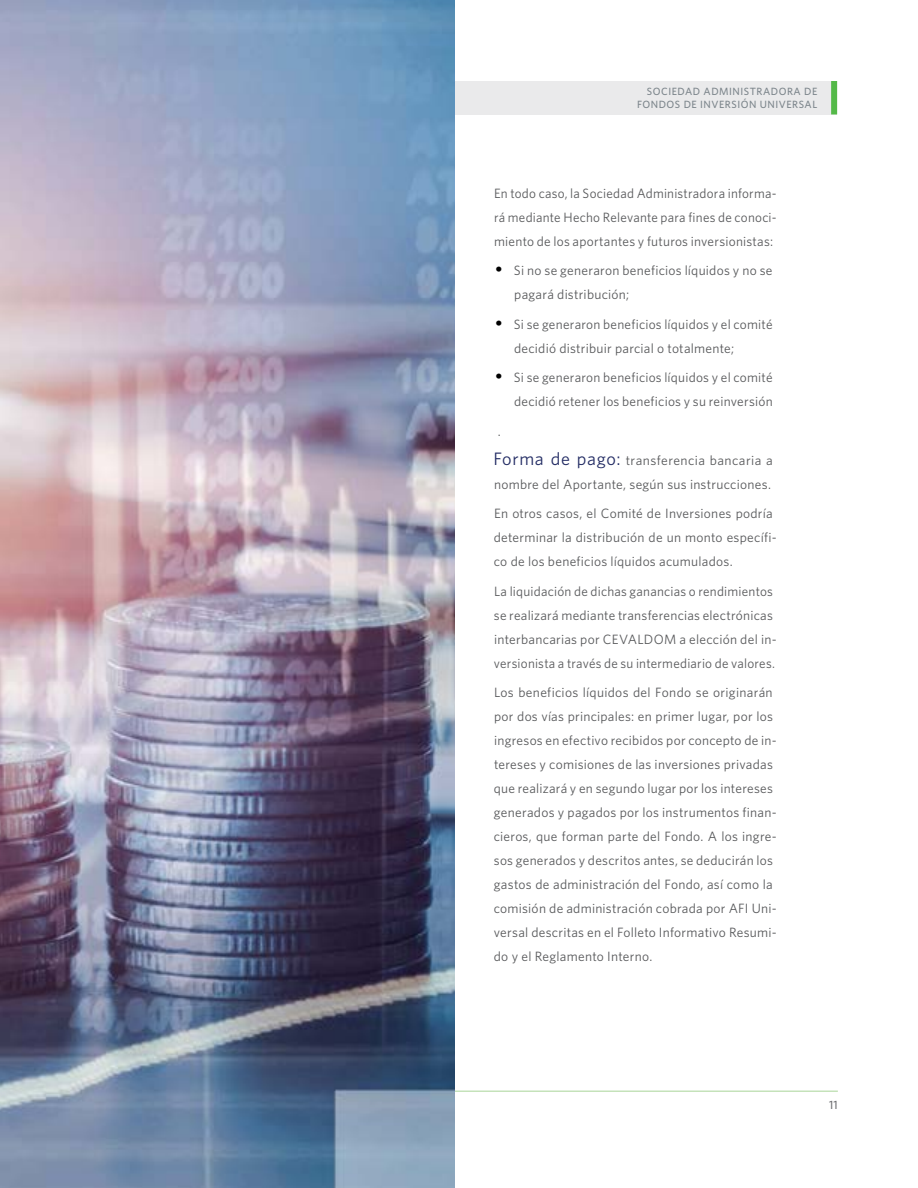
<style>
.page{position:relative;width:918px;height:1188px;background:#fff}
.page>*{position:absolute;margin:0;border:0;box-sizing:border-box;transform-origin:0 0}
.t1{font:13.5px/24px "Whitney";letter-spacing:.02em;color:#58595b}
.t2{font:500 12px "Whitney";color:#6d6e71}
.t3{font:500 10.5px/12.6px "Whitney";letter-spacing:.05em;color:#7d868c;text-align:right}
.s1{font-family:"Times";font-size:18px;color:#000}
.s2{font-size:18px;color:#232c64}
</style>
<div class="page">
<div style="left:0;top:81px;width:837px;height:33px;background:#eaeaeb"></div>
<hr style="left:108px;top:1090px;width:730px;height:2px;background:#acd69c">
<div style="left:831px;top:81px;width:6px;height:33px;background:#54b948"></div>
<img style="left:0;top:0;width:455px;height:1188px">
<p class="t3" style="left:637px;top:85px;width:182px">SOCIEDAD ADMINISTRADORA DE<br>FONDOS DE INVERSIÓN UNIVERSAL</p>
<p class="t1" style="left:494px;top:181px;width:284px;text-align:justify">En todo caso, la Sociedad Administradora informa&shy;rá mediante Hecho Relevante para fines de conoci&shy;miento de los aportantes y futuros inversionistas:</p>
<p class="t1" style="left:514px;top:258px;width:260px;text-indent:-18px"><span class="s1">•</span> Si no se generaron beneficios líquidos y no se pagará distribución;</p>
<p class="t1" style="left:514px;top:312px;width:260px;text-indent:-18px"><span class="s1">•</span> Si se generaron beneficios líquidos y el comité decidió distribuir parcial o totalmente;</p>
<p class="t1" style="left:496px;top:365px;width:278px;text-align:right"><span class="s1">•</span> Si se generaron beneficios líquidos y el comité decidió retener los beneficios y su reinversión</p>
<p class="t1" style="left:494px;top:416px;width:281px;line-height:29.4px;text-indent:4px">.<br><span class="s2">Forma de pago:</span> transferencia bancaria a</p>
<p class="t1" style="left:494px;top:469px;width:280px;line-height:29.4px">nombre del Aportante, según sus instrucciones.<br>En otros casos, el Comité de Inversiones podría</p>
<p class="t1" style="left:494px;top:525px;width:284px">determinar la distribución de un monto específi&shy;co de los beneficios líquidos acumulados.</p>
<p class="t1" style="left:494px;top:579px;width:284px">La liquidación de dichas ganancias o rendimientos se realizará mediante transferencias electrónicas interbancarias por CEVALDOM a elección del in&shy;versionista a través de su intermediario de valores.</p>
<p class="t1" style="left:494px;top:680px;width:284px">Los beneficios líquidos del Fondo se originarán por dos vías principales: en primer lugar, por los ingresos en efectivo recibidos por concepto de in&shy;tereses y comisiones de las inversiones privadas que realizará y en segundo lugar por los intereses generados y pagados por los instrumentos finan&shy;cieros, que forman parte del Fondo. A los ingre&shy;sos generados y descritos antes, se deducirán los gastos de administración del Fondo, así como la comisión de administración cobrada por AFI Uni&shy;versal descritas en el Folleto Informativo Resumi&shy;do y el Reglamento Interno.</p>
<p class="t2" style="left:829px;top:1098px;width:10px">11</p>
</div>
